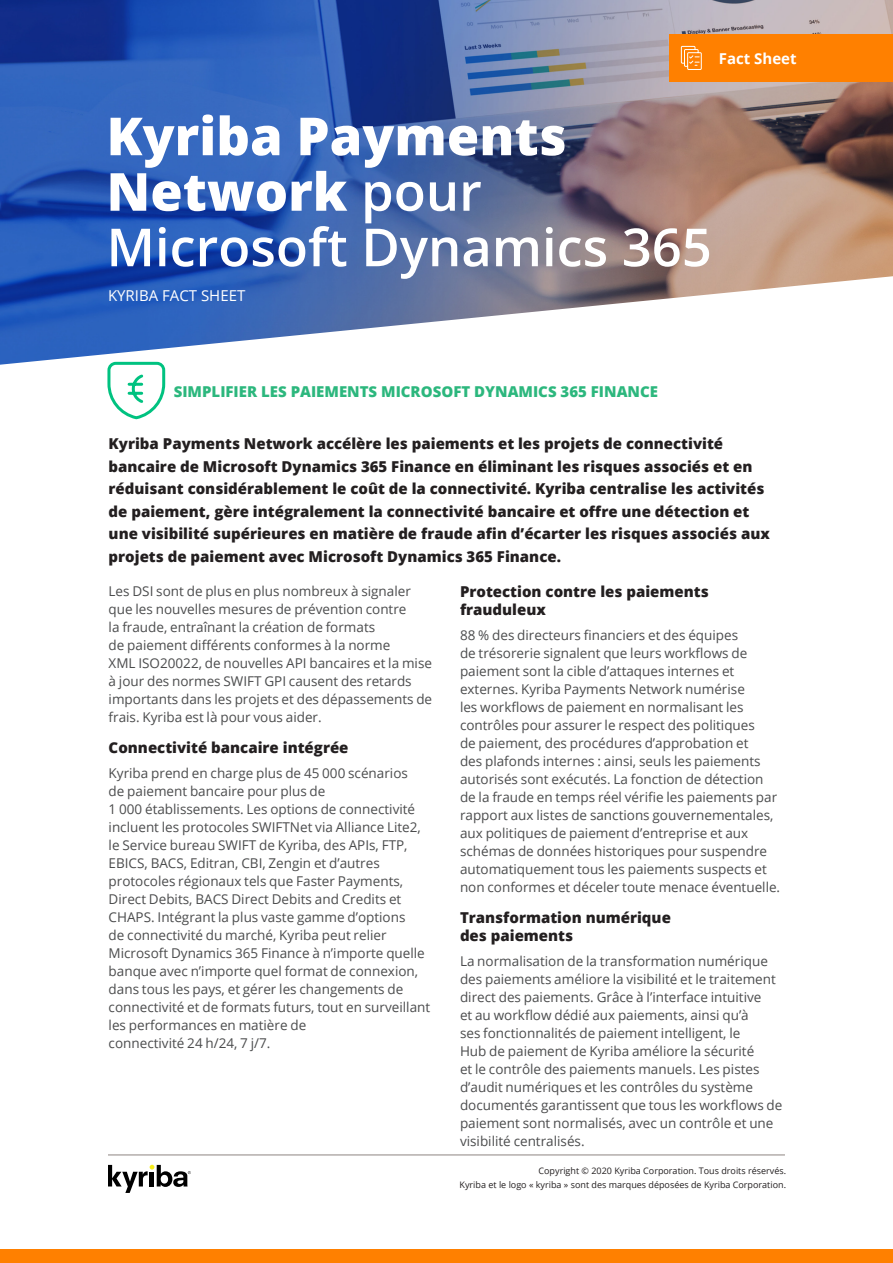
<style>
.page{position:relative;width:893px;height:1263px;background:#fff}
.page>*{position:absolute;margin:0;border:0;box-sizing:border-box;transform-origin:0 0}
.t1{font:600 52.5px/55.5px "Open Sans";color:#fff}
.Intro_Text{font:800 15px/22.5px "Open Sans";color:#231f20}
.H1_-_green{font:800 15px "Open Sans";color:#2cb77d}
.t2{font:15px "Open Sans";color:#fff}
.t3{font:700 15px "Open Sans";color:#fff}
.Body{font:13.5px/18px "Open Sans";color:#4b4c4d}
.t4{font:9px/13.8px "Open Sans";color:#231f20;text-align:right}
.s1{font-weight:800}
</style>
<div class="page">
<svg style="left:108px;top:1165px;width:83px;height:28px"></svg>
<img style="left:0;top:0;width:893px;height:365px">
<hr style="left:108px;top:1154px;width:677px;height:2px;background:#b3adab">
<div style="left:669px;top:35px;width:224px;height:47px;background:#ff8000"></div>
<svg style="left:680px;top:46px;width:22px;height:24px"></svg>
<div style="left:0;top:1249px;width:893px;height:14px;background:#ff8000"></div>
<svg style="left:106px;top:360px;width:61px;height:60px"></svg>
<p class="t3" style="left:719px;top:48px;width:79px">Fact Sheet</p>
<p class="t1" style="left:106px;top:107px;width:607px"><span class="s1">Kyriba Payments<br>Network</span> pour<br>Microsoft Dynamics 365</p>
<p class="t2" style="left:108px;top:286px;width:139px">KYRIBA FACT SHEET</p>
<p class="H1_-_green" style="left:174px;top:380px;width:486px">SIMPLIFIER LES PAIEMENTS MICROSOFT DYNAMICS 365 FINANCE</p>
<p class="Intro_Text" style="left:109px;top:432px;width:663px">Kyriba Payments Network accélère les paiements et les projets de connectivité bancaire de Microsoft Dynamics 365 Finance en éliminant les risques associés et en réduisant considérablement le coût de la connectivité. Kyriba centralise les activités de paiement, gère intégralement la connectivité bancaire et offre une détection et une visibilité supérieures en matière de fraude afin d’écarter les risques associés aux projets de paiement avec Microsoft Dynamics 365 Finance.</p>
<p class="Body" style="left:109px;top:582px;width:325px">Les DSI sont de plus en plus nombreux à signaler que les nouvelles mesures de prévention contre<br>la fraude, entraînant la création de formats<br>de paiement différents conformes à la norme<br>XML ISO20022, de nouvelles API bancaires et la mise à jour des normes SWIFT GPI causent des retards importants dans les projets et des dépassements de frais. Kyriba est là pour vous aider.</p>
<h2 class="Intro_Text" style="left:109px;top:736px;width:241px">Connectivité bancaire intégrée</h2>
<p class="Body" style="left:109px;top:764px;width:323px">Kyriba prend en charge plus de 45 000 scénarios<br>de paiement bancaire pour plus de<br>1 000 établissements. Les options de connectivité incluent les protocoles SWIFTNet via Alliance Lite2, le Service bureau SWIFT de Kyriba, des APIs, FTP, EBICS, BACS, Editran, CBI, Zengin et d’autres protocoles régionaux tels que Faster Payments, Direct Debits, BACS Direct Debits and Credits et CHAPS. Intégrant la plus vaste gamme d’options<br>de connectivité du marché, Kyriba peut relier Microsoft Dynamics 365 Finance à n’importe quelle banque avec n’importe quel format de connexion, dans tous les pays, et gérer les changements de connectivité et de formats futurs, tout en surveillant les performances en matière de<br>connectivité 24 h/24, 7 j/7.</p>
<h2 class="Intro_Text" style="left:460px;top:582px;width:250px;line-height:18px">Protection contre les paiements frauduleux</h2>
<p class="Body" style="left:460px;top:626px;width:322px">88 % des directeurs financiers et des équipes<br>de trésorerie signalent que leurs workflows de paiement sont la cible d’attaques internes et externes. Kyriba Payments Network numérise<br>les workflows de paiement en normalisant les contrôles pour assurer le respect des politiques<br>de paiement, des procédures d’approbation et<br>des plafonds internes : ainsi, seuls les paiements autorisés sont exécutés. La fonction de détection de la fraude en temps réel vérifie les paiements par rapport aux listes de sanctions gouvernementales, aux politiques de paiement d’entreprise et aux schémas de données historiques pour suspendre automatiquement tous les paiements suspects et non conformes et déceler toute menace éventuelle.</p>
<h2 class="Intro_Text" style="left:460px;top:908px;width:212px;line-height:18px">Transformation numérique des paiements</h2>
<p class="Body" style="left:460px;top:952px;width:324px">La normalisation de la transformation numérique des paiements améliore la visibilité et le traitement direct des paiements. Grâce à l’interface intuitive<br>et au workflow dédié aux paiements, ainsi qu’à<br>ses fonctionnalités de paiement intelligent, le<br>Hub de paiement de Kyriba améliore la sécurité<br>et le contrôle des paiements manuels. Les pistes d’audit numériques et les contrôles du système documentés garantissent que tous les workflows de paiement sont normalisés, avec un contrôle et une visibilité centralisés.</p>
<p class="t4" style="left:460px;top:1164px;width:328px">Copyright © 2020 Kyriba Corporation. Tous droits réservés.<br>Kyriba et le logo « kyriba » sont des marques déposées de Kyriba Corporation.</p>
</div>
